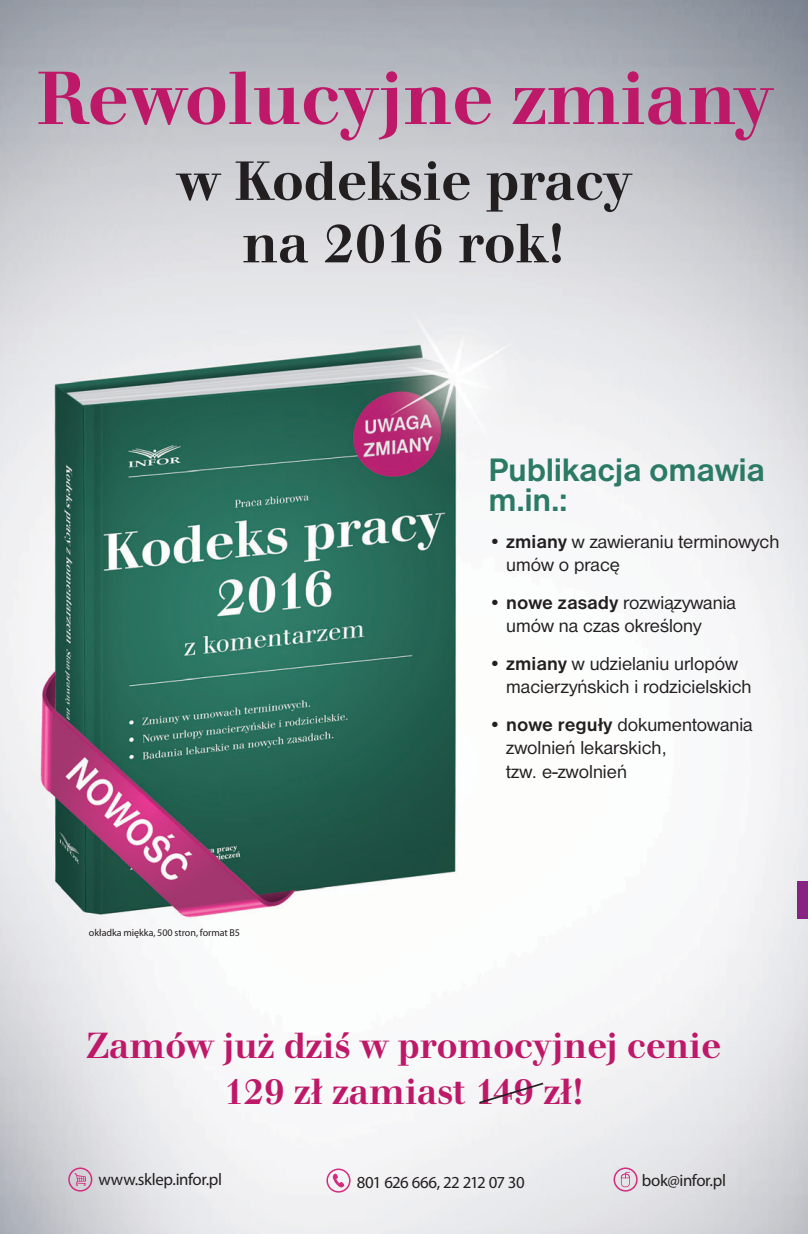
<style>
.page{position:relative;width:808px;height:1234px;background:#fff}
.page>*{position:absolute;margin:0;border:0;box-sizing:border-box;transform-origin:0 0}
.t1{font:500 78.3px "Walbaum Buc TEE";color:#be1868}
.t2{font:500 57.6px/62.4px "Walbaum Buc TEE";color:#231f20;text-align:center}
.t3{font:500 37.95px/45.5px "Walbaum Buc TEE";color:#be1868;text-align:center}
.t4{font:700 33.75px/30.3px "Nimbus San DEE";letter-spacing:-.01em;color:#2b7a66}
.t5{font:19.5px/23.4px "Nimbus San DEE";color:#231f20}
.t6{font:16.8px "Myriad Pro";letter-spacing:-.025em;color:#231f20}
.t7{font:16.8px "Myriad Pro";letter-spacing:-.045em;color:#231f20}
.t8{font:10.05px "Myriad Pro";letter-spacing:-.005em;color:#231f20}
.s1{font-weight:700}
</style>
<div class="page">
<img style="left:0;top:0;width:808px;height:1233px">
<svg style="left:75px;top:1172px;width:11px;height:13px"></svg>
<div style="left:68px;top:1167px;width:24px;height:24px;border:2px solid #d32d80;border-radius:50%"></div>
<svg style="left:333px;top:1173px;width:11px;height:14px"></svg>
<div style="left:326px;top:1168px;width:24px;height:24px;border:2px solid #d32d80;border-radius:50%"></div>
<svg style="left:621px;top:1171px;width:9px;height:15px"></svg>
<div style="left:613px;top:1167px;width:25px;height:24px;border:2px solid #d32d80;border-radius:50%"></div>
<svg style="left:477px;top:1081px;width:68px;height:23px"></svg>
<div style="left:797px;top:880px;width:11px;height:38px;background:#872383"></div>
<p class="t1" style="left:36px;top:56px;width:737px">Rewolucyjne zmiany</p>
<p class="t2" style="left:177px;top:151px;width:455px">w Kodeksie pracy na 2016 rok!</p>
<p class="t8" style="left:89px;top:925px;width:153px">okładka miękka, 500 stron, format B5</p>
<p class="t4" style="left:488px;top:455px;width:278px">Publikacja omawia m.in.:</p>
<p class="t5" style="left:506px;top:530px;width:275px;text-indent:-18px">• <span class="s1">zmiany</span> w zawieraniu terminowych umów o pracę</p>
<p class="t5" style="left:506px;top:591px;width:231px;text-indent:-18px">• <span class="s1">nowe zasady</span> rozwiązywania umów na czas określony</p>
<p class="t5" style="left:506px;top:652px;width:247px;text-indent:-18px">• <span class="s1">zmiany</span> w udzielaniu urlopów macierzyńskich i rodzicielskich</p>
<p class="t5" style="left:506px;top:713px;width:248px;text-indent:-18px">• <span class="s1">nowe reguły</span> dokumentowania zwolnień lekarskich,<br>tzw. e-zwolnień</p>
<p class="t3" style="left:87px;top:1023px;width:636px">Zamów już dziś w promocyjnej cenie<br>129 zł zamiast 149 zł!</p>
<p class="t6" style="left:98px;top:1168px;width:125px">www.sklep.infor.pl</p>
<p class="t7" style="left:357px;top:1171px;width:169px">801 626 666, 22 212 07 30</p>
<p class="t6" style="left:642px;top:1170px;width:86px">bok@infor.pl</p>
</div>
